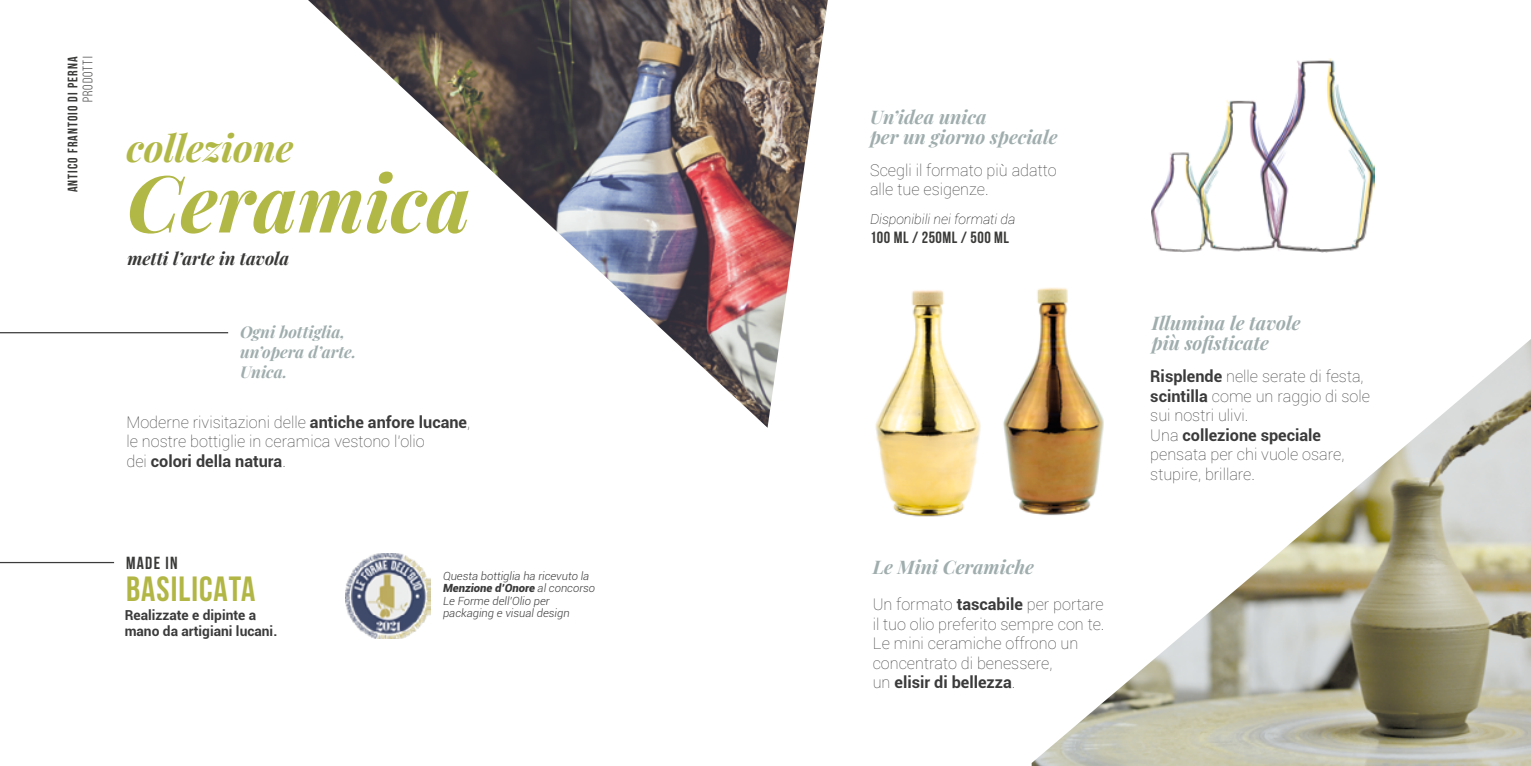
<style>
.page{position:relative;width:1531px;height:766px;background:#fff}
.page>*{position:absolute;margin:0;border:0;box-sizing:border-box;transform-origin:0 0}
.t1{font:italic 700 78.75px "Playfair Display";color:#b2b846}
.t2{font:italic 700 37.5px "Playfair Display";color:#b2b846}
.t3{font:700 35px "Bebas Neue";letter-spacing:.03em;color:#b2b645}
.t4{font:italic 700 18.75px/20px "Playfair Display";color:#a0adad}
.t5{font:italic 700 17.5px "Playfair Display";color:#393938}
.t6{font:700 17.5px "Bebas Neue";letter-spacing:.075em;color:#3a3a39}
.t7{font:100 16.25px/19.5px "Roboto";color:#3b3b3b}
.t8{font:italic 700 16.25px/20px "Playfair Display";color:#a0adad}
.t9{font:700 16.25px "Bebas Neue";letter-spacing:.03em;color:#3a3a39}
.t10{font:700 13.75px/16.5px "Roboto";color:#3b3b3b}
.t11{font:italic 100 13.75px "Roboto";color:#020203}
.t12{font:700 13.75px "Bebas Neue";letter-spacing:.075em;color:#3a3a39}
.t13{font:13.75px "Bebas Neue";letter-spacing:.075em;color:#3a3a39}
.t14{font:italic 300 11.25px/12.5px "Roboto";color:#3b3b3b}
.s1{font-weight:700}
.s2{font-weight:900}
</style>
<div class="page">
<hr style="left:0;top:332px;width:228px;height:1px;background:#3b3b3b">
<hr style="left:0;top:561px;width:114px;height:2px;background:#3b3b3b">
<img style="left:345px;top:553px;width:86px;height:85px">
<img style="left:308px;top:0;width:520px;height:427px">
<img style="left:875px;top:290px;width:106px;height:227px">
<img style="left:1003px;top:287px;width:65px;height:227px">
<img style="left:1031px;top:339px;width:500px;height:426px">
<img style="left:1152px;top:58px;width:222px;height:194px">
<p class="t12" style="left:65px;top:192px;width:137px;rotate:-90deg">ANTICO FRANTOIO DI PERNA</p>
<p class="t13" style="left:81px;top:102px;width:47px;rotate:-90deg">PRODOTTI</p>
<h2 class="t2" style="left:126px;top:118px;width:168px">collezione</h2>
<h1 class="t1" style="left:126px;top:139px;width:346px">Ceramica</h1>
<p class="t5" style="left:127px;top:244px;width:163px">metti l’arte in tavola</p>
<p class="t8" style="left:240px;top:320px;width:118px">Ogni bottiglia, un’opera d’arte.<br>Unica.</p>
<p class="t7" style="left:126px;top:411px;width:345px">Moderne rivisitazioni delle <span class="s1">antiche anfore lucane</span>, le nostre bottiglie in ceramica vestono l’olio<br>dei <span class="s1">colori della natura</span>.</p>
<p class="t6" style="left:126px;top:553px;width:53px">MADE IN</p>
<h3 class="t3" style="left:126px;top:569px;width:131px">BASILICATA</h3>
<p class="t14" style="left:443px;top:569px;width:154px">Questa bottiglia ha ricevuto la<br><span class="s2">Menzione d’Onore</span> al concorso<br>Le Forme dell’Olio per packaging e visual design</p>
<p class="t10" style="left:125px;top:606px;width:154px">Realizzate e dipinte a mano da artigiani lucani.</p>
<p class="t4" style="left:870px;top:105px;width:189px">Un’idea unica<br>per un giorno speciale</p>
<p class="t7" style="left:870px;top:159px;width:188px">Scegli il formato più adatto alle tue esigenze.</p>
<p class="t11" style="left:870px;top:209px;width:147px">Disponibili nei formati da</p>
<p class="t9" style="left:870px;top:228px;width:141px">100 ML / 250ML / 500 ML</p>
<p class="t4" style="left:873px;top:555px;width:163px">Le Mini Ceramiche</p>
<p class="t7" style="left:873px;top:593px;width:233px">Un formato <span class="s1">tascabile</span> per portare il tuo olio preferito sempre con te.<br>Le mini ceramiche offrono un concentrato di benessere,<br>un <span class="s1">elisir di bellezza</span>.</p>
<p class="t4" style="left:1152px;top:310px;width:150px">Illumina le tavole più sofisticate</p>
<p class="t7" style="left:1150px;top:366px;width:221px"><span class="s1">Risplende</span> nelle serate di festa, <span class="s1">scintilla</span> come un raggio di sole sui nostri ulivi.<br>Una <span class="s1">collezione speciale </span>pensata per chi vuole osare, stupire, brillare.</p>
</div>
